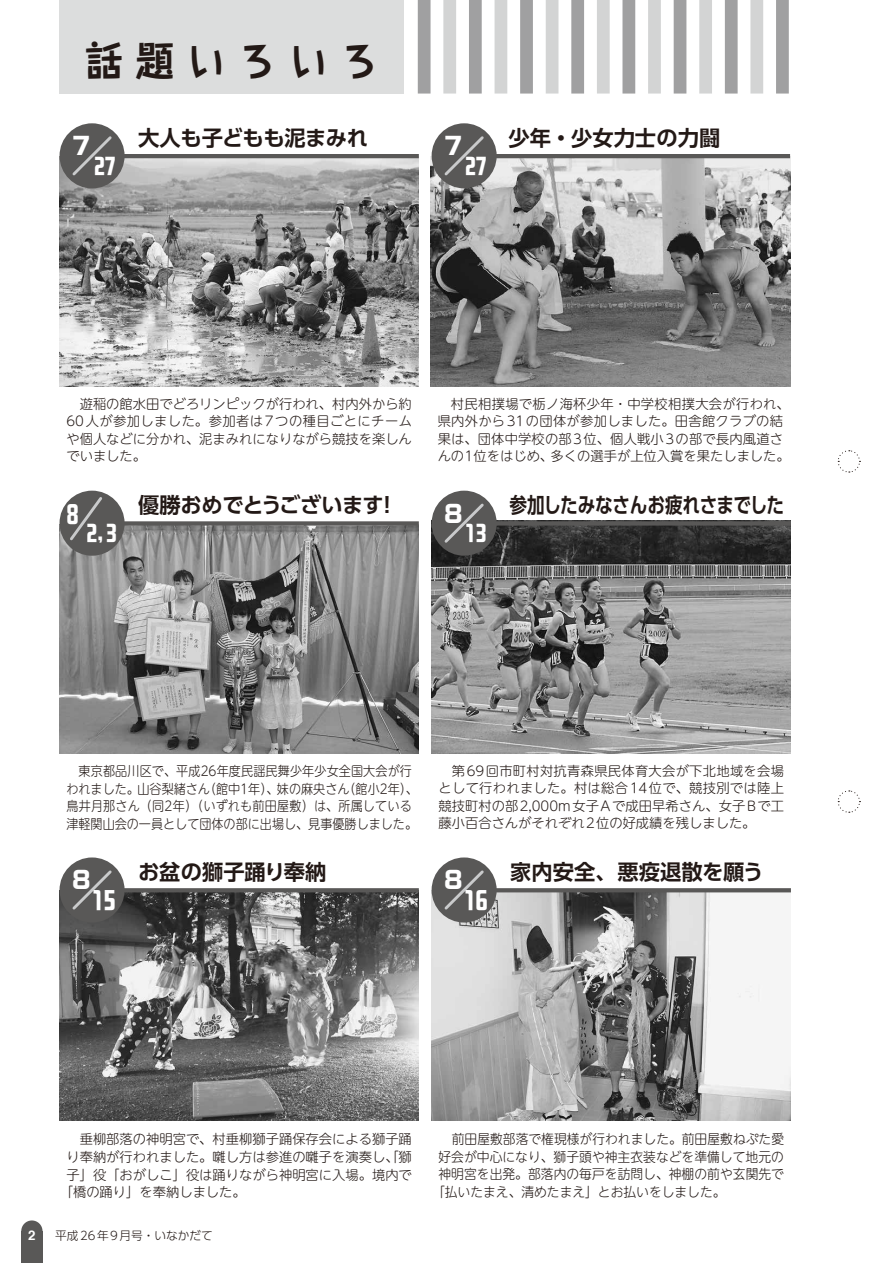
<style>
.page{position:relative;width:893px;height:1263px;background:#fff}
.page>*{position:absolute;margin:0;border:0;box-sizing:border-box;transform-origin:0 0}
.t1{font:700 40.35px "Taka Hand Std";letter-spacing:.335em;color:#231916;scale:.95 1}
.t2{font:700 23.4px/20.2px "Ro G San Srf Std";color:#fff;text-align:right}
.t3{font:700 21.3px "UD Shin Go Pr 6 De";letter-spacing:-.005em;color:#231916}
.t4{font:700 21.3px "UD Shin Go Pr 6 De";letter-spacing:-.005em;color:#231916;scale:.83 1}
.t5{font:700 21.3px "Ro G San Srf Std";color:#fff}
.t6{font:300 13.35px/17.5px "UD Shin M Go Pr 6";color:#231916;text-align:justify}
.t7{font:300 13.35px/17.5px "UD Shin M Go Pr 6";color:#231916;scale:.91 1}
.t8{font:300 13.35px/17.5px "UD Shin M Go Pr 6";letter-spacing:.02em;color:#231916}
.t9{font:300 13.35px "UD Shin M Go Pr 6";color:#231916;scale:.96 1}
.t10{font:700 13.35px "Helvetica";color:#fff}
.t11{font:300 11.7px "UD Shin Go Pr 6";color:#231916}
</style>
<div class="page">
<div style="left:21px;top:1231px;width:22px;height:32px;background:#595857"></div>
<div style="left:21px;top:1220px;width:22px;height:22px;background:#595857;border-radius:50%"></div>
<img style="left:60px;top:158px;width:359px;height:228px">
<div style="left:418px;top:0;width:13px;height:94px;background:#a0a0a1"></div>
<div style="left:443px;top:0;width:13px;height:94px;background:#d3d4d4"></div>
<div style="left:469px;top:0;width:13px;height:94px;background:#a0a0a1"></div>
<div style="left:495px;top:0;width:12px;height:94px;background:#d3d4d4"></div>
<div style="left:520px;top:0;width:13px;height:94px;background:#a0a0a1"></div>
<div style="left:546px;top:0;width:12px;height:94px;background:#d3d4d4"></div>
<div style="left:571px;top:0;width:13px;height:94px;background:#a0a0a1"></div>
<div style="left:597px;top:0;width:13px;height:94px;background:#d3d4d4"></div>
<div style="left:622px;top:0;width:13px;height:94px;background:#a0a0a1"></div>
<div style="left:648px;top:0;width:13px;height:94px;background:#d3d4d4"></div>
<div style="left:674px;top:0;width:12px;height:94px;background:#a0a0a1"></div>
<div style="left:699px;top:0;width:13px;height:94px;background:#d3d4d4"></div>
<div style="left:725px;top:0;width:13px;height:94px;background:#a0a0a1"></div>
<div style="left:750px;top:0;width:13px;height:94px;background:#d3d4d4"></div>
<div style="left:776px;top:0;width:13px;height:94px;background:#a0a0a1"></div>
<div style="left:60px;top:0;width:344px;height:94px;background:#dcdddd"></div>
<img style="left:432px;top:526px;width:359px;height:228px">
<div style="left:434px;top:521px;width:357px;height:5px;background:#595857"></div>
<img style="left:431px;top:157px;width:359px;height:229px">
<img style="left:432px;top:892px;width:359px;height:228px">
<hr style="left:433px;top:154px;width:357px;height:4px;background:#595857">
<svg style="left:497px;top:888px;width:294px;height:4px"></svg>
<div style="left:432px;top:123px;width:65px;height:65px;background:#595857;border-radius:50%"></div>
<svg style="left:444px;top:136px;width:40px;height:40px"></svg>
<div style="left:432px;top:857px;width:65px;height:65px;background:#595857;border-radius:50%"></div>
<svg style="left:444px;top:870px;width:40px;height:40px"></svg>
<img style="left:60px;top:892px;width:359px;height:228px">
<hr style="left:62px;top:154px;width:357px;height:4px;background:#595857">
<svg style="left:125px;top:888px;width:294px;height:4px"></svg>
<div style="left:60px;top:123px;width:65px;height:65px;background:#595857;border-radius:50%"></div>
<svg style="left:72px;top:136px;width:40px;height:40px"></svg>
<div style="left:60px;top:857px;width:65px;height:65px;background:#595857;border-radius:50%"></div>
<svg style="left:72px;top:870px;width:40px;height:40px"></svg>
<img style="left:60px;top:526px;width:359px;height:228px">
<div style="left:62px;top:521px;width:357px;height:5px;background:#595857"></div>
<div style="left:60px;top:491px;width:65px;height:65px;background:#595857;border-radius:50%"></div>
<svg style="left:67px;top:494px;width:35px;height:47px"></svg>
<div style="left:432px;top:491px;width:65px;height:65px;background:#595857;border-radius:50%"></div>
<svg style="left:444px;top:503px;width:40px;height:40px"></svg>
<svg style="left:837px;top:450px;width:24px;height:23px"></svg>
<svg style="left:837px;top:790px;width:24px;height:23px"></svg>
<h1 class="t1" style="left:85px;top:33px;width:311px">話題いろいろ</h1>
<h2 class="t2" style="left:73px;top:137px;width:42px">7　</h2>
<h3 class="t5" style="left:70px;top:151px;width:47px">　27</h3>
<h3 class="t3" style="left:138px;top:120px;width:231px">大人も子どもも泥まみれ</h3>
<h2 class="t2" style="left:445px;top:137px;width:42px">7　</h2>
<h3 class="t5" style="left:441px;top:151px;width:47px">　27</h3>
<h3 class="t3" style="left:509px;top:120px;width:213px">少年・少女力士の力闘</h3>
<p class="t6" style="left:66px;top:394px;width:347px;text-indent:13px">遊稲の館水田でどろリンピックが行われ、村内外から約60人が参加しました。参加者は7つの種目ごとにチームや個人などに分かれ、泥まみれになりながら競技を楽しんでいました。</p>
<h2 class="t2" style="left:67px;top:504px;width:13px">8</h2>
<h3 class="t3" style="left:138px;top:488px;width:261px">優勝おめでとうございます！</h3>
<h3 class="t5" style="left:86px;top:518px;width:32px">2,3</h3>
<p class="t8" style="left:438px;top:394px;width:354px;text-indent:13px">村民相撲場で栃ノ海杯少年・中学校相撲大会が行われ、県内外から31の団体が参加しました。田舎館クラブの結果は、団体中学校の部3位、個人戦小3の部で長内風道さんの1位をはじめ、多くの選手が上位入賞を果たしました。</p>
<h2 class="t2" style="left:444px;top:504px;width:44px">8　</h2>
<h3 class="t5" style="left:441px;top:518px;width:47px">　13</h3>
<h3 class="t4" style="left:509px;top:488px;width:332px">参加したみなさんお疲れさまでした</h3>
<p class="t7" style="left:66px;top:761px;width:388px">　東京都品川区で、平成26年度民謡民舞少年少女全国大会が行われました。山谷梨緒さん（館中1年）、妹の麻央さん（館小2年）、鳥井月那さん（同2年）（いずれも前田屋敷）は、所属している津軽関山会の一員として団体の部に出場し、見事優勝しました。</p>
<h2 class="t2" style="left:72px;top:870px;width:45px">8　<br>15</h2>
<h3 class="t3" style="left:138px;top:854px;width:190px">お盆の獅子踊り奉納</h3>
<p class="t6" style="left:438px;top:761px;width:347px;text-indent:13px">第69回市町村対抗青森県民体育大会が下北地域を会場として行われました。村は総合14位で、競技別では陸上競技町村の部2,000m女子Aで成田早希さん、女子Bで工藤小百合さんがそれぞれ2位の好成績を残しました。</p>
<h2 class="t2" style="left:444px;top:870px;width:45px">8　<br>16</h2>
<h3 class="t3" style="left:510px;top:854px;width:255px">家内安全、悪疫退散を願う</h3>
<p class="t6" style="left:80px;top:1130px;width:334px">垂柳部落の神明宮で、村垂柳獅子踊保存会による獅子踊</p>
<p class="t6" style="left:66px;top:1147px;width:347px">り奉納が行われました。囃し方は参進の囃子を演奏し、「獅</p>
<p class="t6" style="left:66px;top:1165px;width:347px">子」役「おがしこ」役は踊りながら神明宮に入場。境内で</p>
<p class="t6" style="left:60px;top:1182px;width:188px">「橋の踊り」を奉納しました。</p>
<p class="t10" style="left:28px;top:1224px;width:9px">2</p>
<p class="t11" style="left:55px;top:1226px;width:159px">平成26年9月号・いなかだて</p>
<p class="t9" style="left:452px;top:1128px;width:348px">前田屋敷部落で権現様が行われました。前田屋敷ねぷた愛</p>
<p class="t9" style="left:438px;top:1146px;width:361px">好会が中心になり、獅子頭や神主衣装などを準備して地元の</p>
<p class="t9" style="left:438px;top:1163px;width:361px">神明宮を出発。部落内の毎戸を訪問し、神棚の前や玄関先で</p>
<p class="t9" style="left:432px;top:1181px;width:307px">「払いたまえ、清めたまえ」とお払いをしました。</p>
</div>
